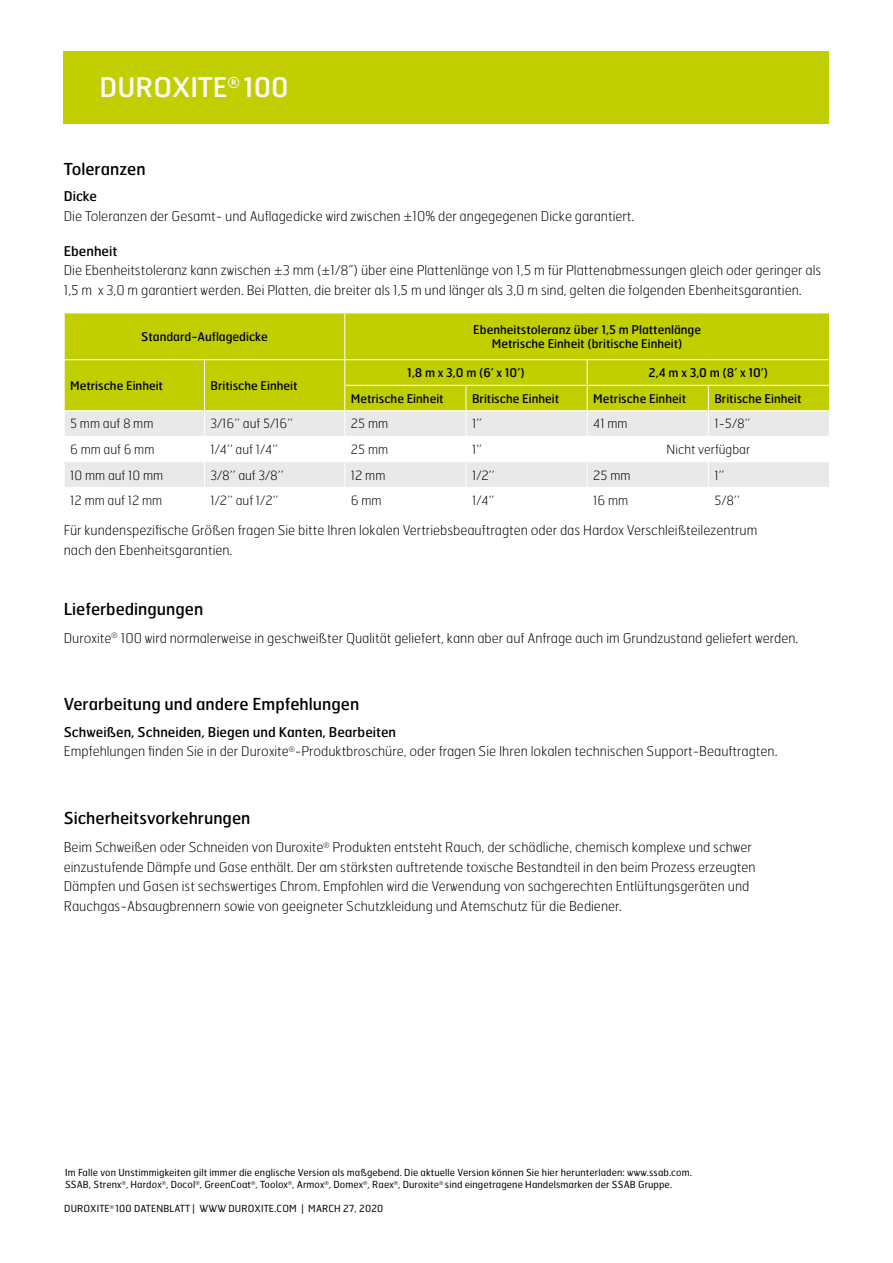
<style>
.page{position:relative;width:893px;height:1263px;background:#fff}
.page>*{position:absolute;margin:0;border:0;box-sizing:border-box;transform-origin:0 0}
.Heading_1___25_6x26{font:27px "Hermes FB";color:#fff}
.Heading_2___11x14{font:16.5px "Hermes FB";color:#000}
.Hermes_Thin_9x13{font:100 13.5px/19.5px "Hermes FB";color:#000}
.Heading_3___9x12{font:13.5px "Hermes FB";color:#000}
.Body_table_8_5x11_5{font:100 12.75px "Hermes FB";color:#000}
.Heading_table{font:12px/14.4px "Hermes FB";color:#000;text-align:center}
.Sidfot{font:9.75px/12px "Hermes FB";letter-spacing:.01em;color:#000}
.s1{font-family:"M Arial";font-weight:300}
</style>
<div class="page">
<div style="left:64px;top:51px;width:765px;height:72px;background:#c1ce00"></div>
<div style="left:65px;top:314px;width:764px;height:96px;background:#c1ce00"></div>
<div style="left:65px;top:411px;width:764px;height:25px;background:#e9e9e9"></div>
<div style="left:65px;top:462px;width:764px;height:25px;background:#e9e9e9"></div>
<hr style="left:344px;top:313px;width:1px;height:46px;background:#fff">
<hr style="left:64px;top:359px;width:140px;height:1px;background:#fff">
<hr style="left:204px;top:359px;width:141px;height:1px;background:#fff">
<hr style="left:345px;top:359px;width:121px;height:1px;background:#fff">
<hr style="left:466px;top:359px;width:121px;height:1px;background:#fff">
<hr style="left:587px;top:359px;width:121px;height:1px;background:#fff">
<hr style="left:708px;top:359px;width:122px;height:1px;background:#fff">
<hr style="left:344px;top:385px;width:122px;height:1px;background:#fff">
<hr style="left:466px;top:385px;width:121px;height:1px;background:#fff">
<hr style="left:587px;top:385px;width:121px;height:1px;background:#fff">
<hr style="left:708px;top:385px;width:122px;height:1px;background:#fff">
<svg style="left:708px;top:386px;width:1px;height:50px"></svg>
<svg style="left:64px;top:360px;width:1px;height:51px"></svg>
<svg style="left:204px;top:360px;width:1px;height:127px"></svg>
<svg style="left:344px;top:360px;width:1px;height:127px"></svg>
<svg style="left:466px;top:386px;width:1px;height:101px"></svg>
<svg style="left:587px;top:360px;width:1px;height:127px"></svg>
<svg style="left:708px;top:462px;width:1px;height:25px"></svg>
<svg style="left:829px;top:360px;width:1px;height:51px"></svg>
<p class="Heading_1___25_6x26" style="left:100px;top:70px;width:191px">DUROXITE<sup>®</sup> 100</p>
<p class="Heading_2___11x14" style="left:64px;top:158px;width:83px">Toleranzen</p>
<p class="Heading_3___9x12" style="left:64px;top:188px;width:35px">Dicke</p>
<p class="Hermes_Thin_9x13" style="left:64px;top:206px;width:572px">Die Toleranzen der Gesamt- und Auflagedicke wird zwischen <span class="s1">±</span>10% der angegegenen Dicke garantiert.</p>
<p class="Heading_3___9x12" style="left:64px;top:242px;width:55px">Ebenheit</p>
<p class="Hermes_Thin_9x13" style="left:64px;top:260px;width:759px">Die Ebenheitstoleranz kann zwischen <span class="s1">±</span>3 mm (<span class="s1">±</span>1/8”) über eine Plattenlänge von 1,5 m für Plattenabmessungen gleich oder geringer als<br>1,5 m x 3,0 m garantiert werden. Bei Platten, die breiter als 1,5 m und länger als 3,0 m sind, gelten die folgenden Ebenheitsgarantien.</p>
<p class="Heading_table" style="left:141px;top:329px;width:128px">Standard-Auflagedicke</p>
<p class="Heading_table" style="left:473px;top:322px;width:229px">Ebenheitstoleranz über 1,5 m Plattenlänge<br>Metrische Einheit (britische Einheit)</p>
<p class="Heading_table" style="left:70px;top:378px;width:94px">Metrische Einheit</p>
<p class="Heading_table" style="left:210px;top:378px;width:89px">Britische Einheit</p>
<p class="Heading_table" style="left:407px;top:365px;width:119px">1,8 m x 3,0 m (6’ x 10’)</p>
<p class="Heading_table" style="left:648px;top:365px;width:121px">2,4 m x 3,0 m (8’ x 10’)</p>
<p class="Heading_table" style="left:351px;top:391px;width:94px">Metrische Einheit</p>
<p class="Heading_table" style="left:472px;top:391px;width:89px">Britische Einheit</p>
<p class="Heading_table" style="left:593px;top:391px;width:94px">Metrische Einheit</p>
<p class="Heading_table" style="left:714px;top:391px;width:89px">Britische Einheit</p>
<p class="Body_table_8_5x11_5" style="left:70px;top:416px;width:85px">5 mm auf 8 mm</p>
<p class="Body_table_8_5x11_5" style="left:210px;top:416px;width:84px">3/16’’ auf 5/16’’</p>
<p class="Body_table_8_5x11_5" style="left:351px;top:416px;width:39px">25 mm</p>
<p class="Body_table_8_5x11_5" style="left:472px;top:416px;width:12px">1’’</p>
<p class="Body_table_8_5x11_5" style="left:593px;top:416px;width:36px">41 mm</p>
<p class="Body_table_8_5x11_5" style="left:714px;top:416px;width:38px">1-5/8’’</p>
<p class="Body_table_8_5x11_5" style="left:70px;top:441px;width:86px">6 mm auf 6 mm</p>
<p class="Body_table_8_5x11_5" style="left:210px;top:441px;width:69px">1/4’’ auf 1/4’’</p>
<p class="Body_table_8_5x11_5" style="left:351px;top:441px;width:39px">25 mm</p>
<p class="Body_table_8_5x11_5" style="left:472px;top:441px;width:12px">1’’</p>
<p class="Body_table_8_5x11_5" style="left:667px;top:441px;width:85px">Nicht verfügbar</p>
<p class="Body_table_8_5x11_5" style="left:70px;top:467px;width:95px">10 mm auf 10 mm</p>
<p class="Body_table_8_5x11_5" style="left:210px;top:467px;width:75px">3/8’’ auf 3/8’’</p>
<p class="Body_table_8_5x11_5" style="left:351px;top:467px;width:36px">12 mm</p>
<p class="Body_table_8_5x11_5" style="left:472px;top:467px;width:24px">1/2’’</p>
<p class="Body_table_8_5x11_5" style="left:593px;top:467px;width:39px">25 mm</p>
<p class="Body_table_8_5x11_5" style="left:714px;top:467px;width:12px">1’’</p>
<p class="Body_table_8_5x11_5" style="left:70px;top:492px;width:94px">12 mm auf 12 mm</p>
<p class="Body_table_8_5x11_5" style="left:210px;top:492px;width:70px">1/2’’ auf 1/2’’</p>
<p class="Body_table_8_5x11_5" style="left:351px;top:492px;width:32px">6 mm</p>
<p class="Body_table_8_5x11_5" style="left:472px;top:492px;width:24px">1/4’’</p>
<p class="Body_table_8_5x11_5" style="left:593px;top:492px;width:37px">16 mm</p>
<p class="Body_table_8_5x11_5" style="left:714px;top:492px;width:27px">5/8’’</p>
<p class="Hermes_Thin_9x13" style="left:64px;top:520px;width:695px">Für kundenspezifische Größen fragen Sie bitte Ihren lokalen Vertriebsbeauftragten oder das Hardox Verschleißteilezentrum nach den Ebenheitsgarantien.</p>
<p class="Heading_2___11x14" style="left:64px;top:598px;width:141px">Lieferbedingungen</p>
<p class="Hermes_Thin_9x13" style="left:64px;top:627px;width:736px">Duroxite<sup>®</sup> 100 wird normalerweise in geschweißter Qualität geliefert, kann aber auf Anfrage auch im Grundzustand geliefert werden.</p>
<p class="Heading_2___11x14" style="left:64px;top:694px;width:297px">Verarbeitung und andere Empfehlungen</p>
<p class="Heading_3___9x12" style="left:64px;top:723px;width:334px">Schweißen, Schneiden, Biegen und Kanten, Bearbeiten</p>
<p class="Hermes_Thin_9x13" style="left:64px;top:741px;width:715px">Empfehlungen finden Sie in der Duroxite<sup>®</sup>-Produktbroschüre, oder fragen Sie Ihren lokalen technischen Support-Beauftragten.</p>
<p class="Heading_2___11x14" style="left:64px;top:807px;width:188px">Sicherheitsvorkehrungen</p>
<p class="Hermes_Thin_9x13" style="left:64px;top:837px;width:693px">Beim Schweißen oder Schneiden von Duroxite<sup>®</sup> Produkten entsteht Rauch, der schädliche, chemisch komplexe und schwer einzustufende Dämpfe und Gase enthält. Der am stärksten auftretende toxische Bestandteil in den beim Prozess erzeugten Dämpfen und Gasen ist sechswertiges Chrom. Empfohlen wird die Verwendung von sachgerechten Entlüftungsgeräten und Rauchgas-Absaugbrennern sowie von geeigneter Schutzkleidung und Atemschutz für die Bediener.</p>
<p class="Sidfot" style="left:65px;top:1166px;width:628px">Im Falle von Unstimmigkeiten gilt immer die englische Version als maßgebend. Die aktuelle Version können Sie hier herunterladen: www.ssab.com.<br>SSAB, Strenx<sup>®</sup>, Hardox<sup>®</sup>, Docol<sup>®</sup>, GreenCoat<sup>®</sup>, Toolox<sup>®</sup>, Armox<sup>®</sup>, Domex<sup>®</sup>, Raex<sup>®</sup>, Duroxite<sup>®</sup> sind eingetragene Handelsmarken der SSAB Gruppe.</p>
<p class="Sidfot" style="left:64px;top:1202px;width:321px">DUROXITE<sup>®</sup> 100 DATENBLATT | WWW DUROXITE.COM | MARCH 27, 2020</p>
</div>
